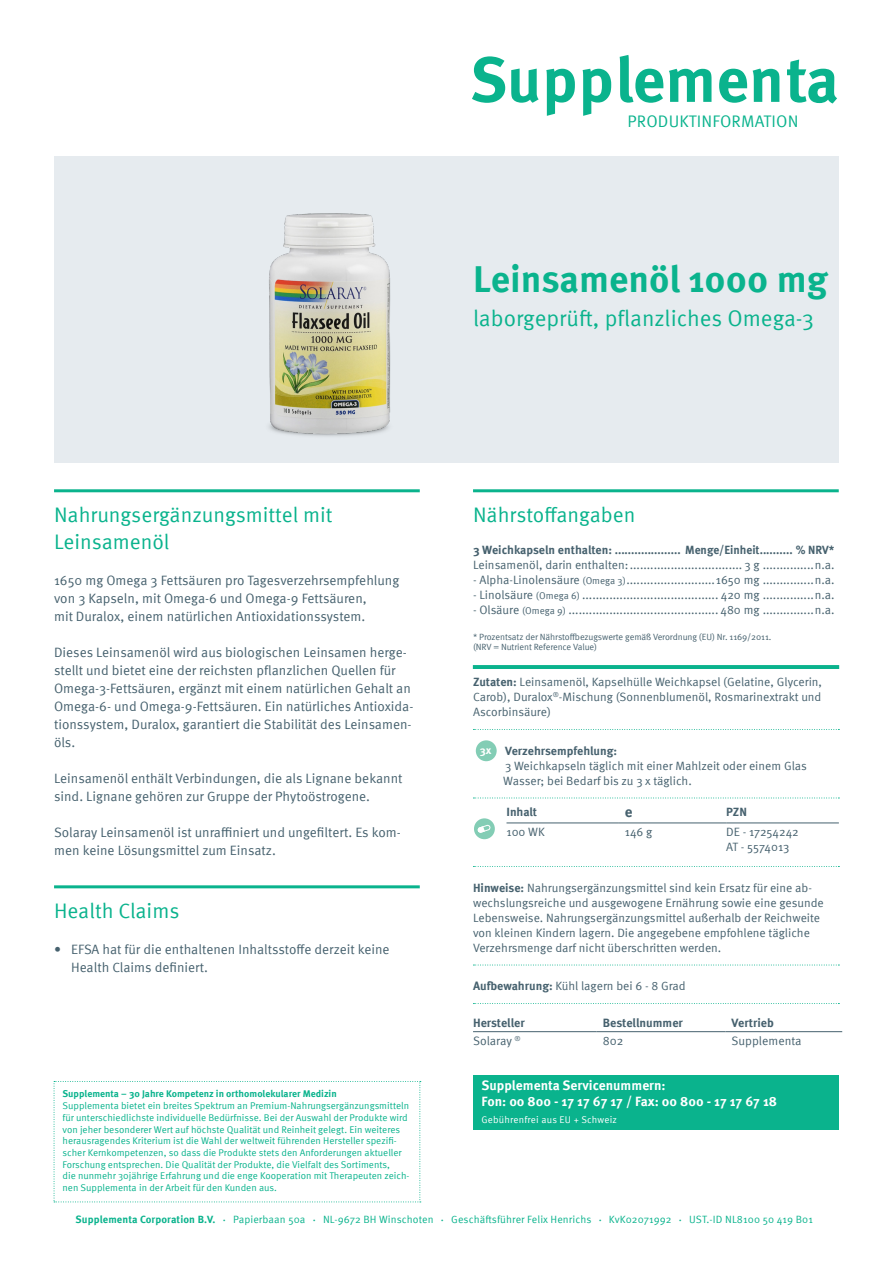
<style>
.page{position:relative;width:893px;height:1263px;background:#fff}
.page>*{position:absolute;margin:0;border:0;box-sizing:border-box;transform-origin:0 0}
.Produkt_Titel{font:700 63.45px "Meta Pro";color:#0ab38d}
.Produkt_Titel-2{font:700 37.5px "Meta Pro";color:#0ab38d}
.Produkt_Subline{font:22.5px "Meta Pro";color:#0ab38d}
.Headline-Grün{font:21px/27px "Meta Pro";color:#0ab38d}
.t1{font:16.65px "Meta Pro";letter-spacing:.01em;color:#0ab38d}
.Nährstoffangaben{font:700 15px "Meta Pro";color:#46616e}
.Fließtext{font:13.5px/18px "Meta Pro";color:#46616e}
.Servicenummern{font:700 13.5px/16.2px "Meta Pro";color:#fff}
.Nährstoffangaben-2{font:700 12.15px "Meta Pro";color:#46616e}
.Nährstoffangaben-3{font:12.15px "Meta Pro";letter-spacing:-.005em;color:#46616e}
.Fließtext_klein{font:12.15px "Meta Pro";color:#46616e}
.Fließtext_klein_mit{font:12px/15px "Meta Pro";color:#46616e}
.Nährstoffangaben-4{font:12px/15px "Meta Pro";color:#46616e}
.Nährstoffangaben-5{font:700 12px "Meta Pro";color:#46616e}
.Fließtext-2{font:700 10.95px "Meta Pro";color:#fff}
.t2{font:10.5px "Meta Pro";letter-spacing:.01em;color:#0ab38d}
.t3{font:700 10.5px "Meta Pro";letter-spacing:.01em;color:#0ab38d}
.Supplementa_Text_Kle{font:9.75px/11.7px "Meta Pro";color:#0ab38d}
.Servicenummern-2{font:9.75px "Meta Pro";letter-spacing:.02em;color:#fff}
.Nährstoffangaben-6{font:9px/10.5px "Meta Pro";letter-spacing:-.01em;color:#46616e}
.s1{font-weight:700}
.s2{font-size:9.75px}
.s3{font-size:4.5px}
</style>
<div class="page">
<div style="left:54px;top:156px;width:785px;height:306px;background:#e6ebef"></div>
<hr style="left:54px;top:489px;width:366px;height:3px;background:#0ab38d">
<hr style="left:54px;top:885px;width:366px;height:3px;background:#0ab38d">
<hr style="left:473px;top:489px;width:366px;height:3px;background:#0ab38d">
<svg style="left:473px;top:729px;width:366px;height:1px"></svg>
<svg style="left:473px;top:798px;width:366px;height:1px"></svg>
<svg style="left:473px;top:866px;width:366px;height:1px"></svg>
<svg style="left:473px;top:965px;width:366px;height:1px"></svg>
<svg style="left:473px;top:1003px;width:366px;height:1px"></svg>
<div style="left:473px;top:1075px;width:366px;height:55px;background:#0ab38d"></div>
<div style="left:476px;top:740px;width:21px;height:21px;background:#83cdb5;border-radius:50%"></div>
<hr style="left:506px;top:823px;width:113px;height:1px;background:#46616e">
<hr style="left:619px;top:823px;width:107px;height:1px;background:#46616e">
<hr style="left:726px;top:823px;width:113px;height:1px;background:#46616e">
<div style="left:474px;top:818px;width:21px;height:21px;background:#83cdb5;border-radius:50%"></div>
<svg style="left:478px;top:825px;width:12px;height:8px"></svg>
<hr style="left:473px;top:1031px;width:124px;height:1px;background:#46616e">
<hr style="left:597px;top:1031px;width:129px;height:1px;background:#46616e">
<hr style="left:726px;top:1031px;width:116px;height:1px;background:#46616e">
<svg style="left:54px;top:1081px;width:367px;height:121px"></svg>
<hr style="left:473px;top:665px;width:366px;height:3px;background:#0ab38d">
<img style="left:269px;top:213px;width:122px;height:223px">
<p class="Produkt_Titel" style="left:470px;top:30px;width:371px">Supplementa</p>
<p class="t1" style="left:628px;top:109px;width:172px">PRODUKTINFORMATION</p>
<p class="Produkt_Titel-2" style="left:473px;top:249px;width:356px">Leinsamenöl 1000 mg</p>
<p class="Produkt_Subline" style="left:473px;top:301px;width:342px">laborgeprüft, pflanzliches Omega-3</p>
<p class="Headline-Grün" style="left:54px;top:500px;width:280px">Nahrungsergänzungsmittel mit<br>Leinsamenöl</p>
<p class="Fließtext" style="left:54px;top:570px;width:347px">1650 mg Omega 3 Fettsäuren pro Tagesverzehrsempfehlung von 3 Kapseln, mit Omega-6 und Omega-9 Fettsäuren,</p>
<p class="Fließtext" style="left:54px;top:606px;width:313px">mit Duralox, einem natürlichen Antioxidationssystem.</p>
<p class="Fließtext" style="left:54px;top:642px;width:361px">Dieses Leinsamenöl wird aus biologischen Leinsamen herge&shy;stellt und bietet eine der reichsten pflanzlichen Quellen für Omega-3-Fettsäuren, ergänzt mit einem natürlichen Gehalt an Omega-6- und Omega-9-Fettsäuren. Ein natürliches Antioxida&shy;tionssystem, Duralox, garantiert die Stabilität des Leinsamen&shy;öls.</p>
<p class="Fließtext" style="left:54px;top:768px;width:350px">Leinsamenöl enthält Verbindungen, die als Lignane bekannt sind. Lignane gehören zur Gruppe der Phytoöstrogene.</p>
<p class="Fließtext" style="left:54px;top:822px;width:348px">Solaray Leinsamenöl ist unraffiniert und ungefiltert. Es kom&shy;men keine Lösungsmittel zum Einsatz.</p>
<p class="Headline-Grün" style="left:54px;top:896px;width:127px">Health Claims</p>
<p class="Fließtext" style="left:71px;top:939px;width:320px;text-indent:-17px">• EFSA hat für die enthaltenen Inhaltsstoffe derzeit keine<br>Health Claims definiert.</p>
<p class="Supplementa_Text_Kle" style="left:63px;top:1087px;width:348px"><span class="s1">Supplementa – 30 Jahre Kompetenz in orthomolekularer Medizin<br></span>Supplementa bietet ein breites Spektrum an Premium-Nahrungsergänzungsmitteln für unterschiedlichste individuelle Bedürfnisse. Bei der Auswahl der Produkte wird von jeher besonderer Wert auf höchste Qualität und Reinheit gelegt. Ein weiteres herausragendes Kriterium ist die Wahl der weltweit führenden Hersteller spezifi&shy;scher Kernkompetenzen, so dass die Produkte stets den Anforderungen aktueller Forschung entsprechen. Die Qualität der Produkte, die Vielfalt des Sortiments,<br>die nunmehr 30jährige Erfahrung und die enge Kooperation mit Therapeuten zeich&shy;nen Supplementa in der Arbeit für den Kunden aus.</p>
<p class="Headline-Grün" style="left:473px;top:500px;width:164px">Nährstoffangaben</p>
<p class="Nährstoffangaben-5" style="left:473px;top:541px;width:363px">3 Weichkapseln enthalten: .................... Menge/Einheit.......... % NRV*</p>
<p class="Nährstoffangaben-4" style="left:473px;top:557px;width:363px">Leinsamenöl, darin enthalten:................................. 3 g ...............n.a.</p>
<p class="Nährstoffangaben-4" style="left:473px;top:572px;width:363px">- Alpha-Linolensäure <span class="s2">(Omega 3)</span>..........................1650 mg ...............n.a.</p>
<p class="Nährstoffangaben-4" style="left:473px;top:587px;width:363px">- Linolsäure <span class="s2">(Omega 6)</span> ........................................ 420 mg ...............n.a.</p>
<p class="Nährstoffangaben-4" style="left:473px;top:602px;width:363px">- Olsäure <span class="s2">(Omega 9)</span> ............................................ 480 mg ...............n.a.</p>
<p class="Nährstoffangaben-6" style="left:473px;top:631px;width:300px">* Prozentsatz der Nährstoffbezugswerte gemäß Verordnung (EU) Nr. 1169/2011. (NRV = Nutrient Reference Value)</p>
<p class="Fließtext_klein_mit" style="left:473px;top:674px;width:350px;text-align:justify"><span class="s1">Zutaten:</span> Leinsamenöl, Kapselhülle Weichkapsel (Gelatine, Glycerin, Carob), Duralox<sup>®</sup>-Mischung (Sonnenblumenöl, Rosmarinextrakt und Ascorbinsäure)</p>
<p class="Fließtext-2" style="left:480px;top:742px;width:13px">3x</p>
<p class="Fließtext_klein_mit" style="left:503px;top:742px;width:305px"><span class="s1">Verzehrsempfehlung:<br></span>3 Weichkapseln täglich mit einer Mahlzeit oder einem Glas<br>Wasser; bei Bedarf bis zu 3 x täglich.</p>
<p class="Nährstoffangaben-5" style="left:506px;top:803px;width:32px">Inhalt</p>
<p class="Nährstoffangaben" style="left:625px;top:800px;width:9px">e</p>
<p class="Nährstoffangaben-5" style="left:726px;top:803px;width:22px">PZN</p>
<p class="Nährstoffangaben-4" style="left:506px;top:824px;width:40px">100 WK</p>
<p class="Nährstoffangaben-4" style="left:625px;top:824px;width:29px">146 g</p>
<p class="Nährstoffangaben-4" style="left:726px;top:824px;width:74px">DE - 17254242<br>AT - 5574013</p>
<p class="Fließtext_klein_mit" style="left:473px;top:879px;width:352px"><span class="s1">Hinweise:</span> Nahrungsergänzungsmittel sind kein Ersatz für eine ab&shy;wechslungsreiche und ausgewogene Ernährung sowie eine gesunde Lebensweise. Nahrungsergänzungsmittel außerhalb der Reichweite von kleinen Kindern lagern. Die angegebene empfohlene tägliche Verzehrsmenge darf nicht überschritten werden.</p>
<p class="Fließtext_klein_mit" style="left:473px;top:978px;width:214px"><span class="s1">Aufbewahrung:</span> Kühl lagern bei 6 - 8 Grad</p>
<p class="Nährstoffangaben-2" style="left:473px;top:1014px;width:53px">Hersteller</p>
<p class="Nährstoffangaben-2" style="left:603px;top:1014px;width:82px">Bestellnummer</p>
<p class="Nährstoffangaben-2" style="left:732px;top:1014px;width:44px">Vertrieb</p>
<p class="Nährstoffangaben-3" style="left:473px;top:1032px;width:49px">Solaray <sup>®</sup></p>
<p class="Fließtext_klein" style="left:603px;top:1032px;width:22px">802</p>
<p class="Nährstoffangaben-3" style="left:732px;top:1032px;width:71px">Supplementa</p>
<p class="Servicenummern" style="left:482px;top:1076px;width:297px">Supplementa Servicenummern:<br>Fon: 00 800 - 17 17 67 17 / Fax: 00 800 - 17 17 67 18</p>
<p class="Servicenummern-2" style="left:482px;top:1112px;width:137px">Gebührenfrei aus EU + Schweiz</p>
<p class="t3" style="left:76px;top:1211px;width:141px">Supplementa Corporation B.V.</p>
<p class="t2" style="left:223px;top:1211px;width:84px"><span class="s3">•</span> Papierbaan 50a</p>
<p class="t2" style="left:313px;top:1211px;width:122px"><span class="s3">•</span> NL-9672 BH Winschoten</p>
<p class="t2" style="left:441px;top:1211px;width:152px"><span class="s3">•</span> Geschäftsführer Felix Henrichs</p>
<p class="t2" style="left:599px;top:1211px;width:74px"><span class="s3">•</span> KvK02071992</p>
<p class="t2" style="left:679px;top:1211px;width:135px"><span class="s3">•</span> UST.-ID NL8100 50 419 B01</p>
</div>
